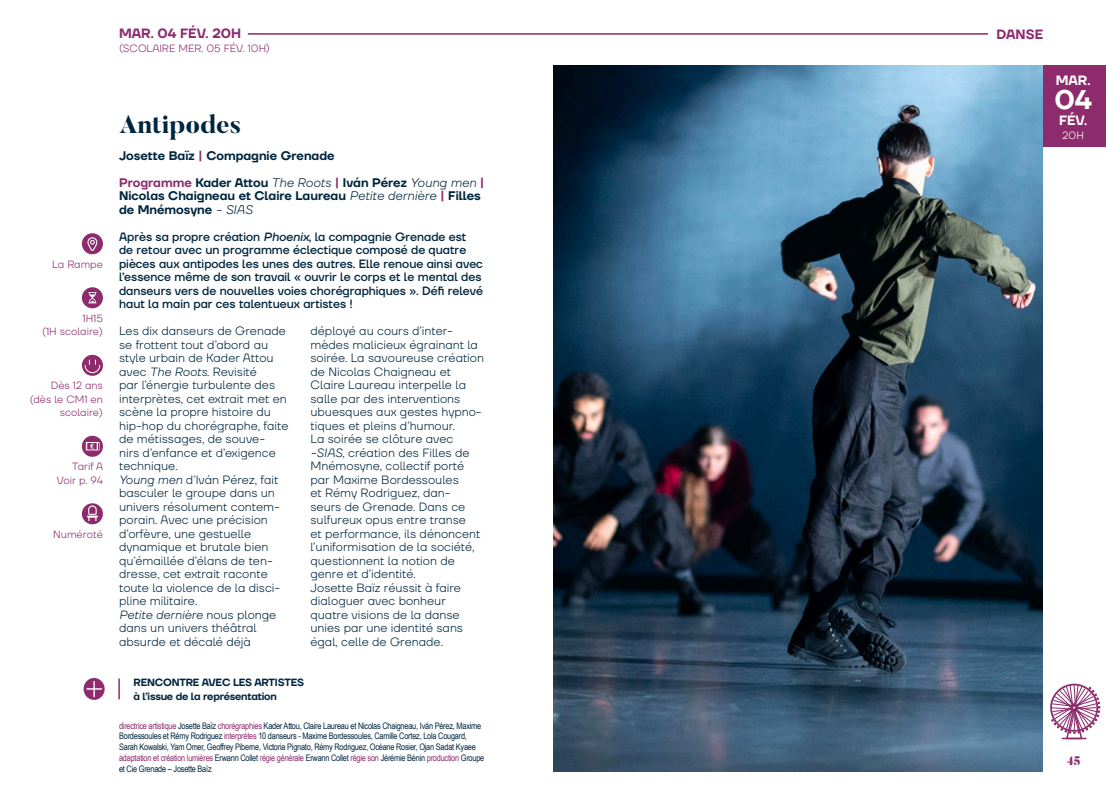
<style>
.page{position:relative;width:1106px;height:808px;background:#fff}
.page>*{position:absolute;margin:0;border:0;box-sizing:border-box;transform-origin:0 0}
.Titre{font:600 27px "TT Firs Neue";color:#fff}
.Titre_spectacle{font:800 25.5px "Butler";color:#00263f}
.DATES___STYLE_DE_SPECTACLE{font:600 13.5px "TT Firs Neue";color:#8d2b6d}
.Titre-2{font:600 13.5px "TT Firs Neue";color:#fff}
.Type_de_spectacle{font:600 13.5px "TT Firs Neue";color:#8d2b6d}
.Descriptif_chapeau{font:600 12.45px/13.5px "TT Firs Neue";color:#00263f}
.Auteur_-_Compagnie{font:600 12.45px "TT Firs Neue";color:#00263f}
.t1{font:900 12.45px "Butler";color:#8d2b6d}
.texte_descriptif{font:300 12px/13.5px "TT Firs Neue";color:#00263f}
.Descriptif_chapeau-2{font:500 12px/13.5px "TT Firs Neue";color:#00263f}
.DATES___STYLE_DE_SPECTACLE-2{font:300 10.5px/13.5px "TT Firs Neue";color:#8d2b6d;text-align:right}
.Infos_les_plus{font:600 10.5px/13.5px "TT Firs Neue";letter-spacing:-.02em;color:#00263f}
.Titre-3{font:300 10.5px "TT Firs Neue";color:#fff}
.t2{font:9px/10.8px "Arial Narrow";letter-spacing:-.025em;color:#00263f}
.s1{color:#8d2b6d}
.s2{font-weight:300;font-style:italic}
.s3{font-style:italic}
</style>
<div class="page">
<div style="left:1042px;top:65px;width:64px;height:81px;background:#8d2b6d"></div>
<img style="left:553px;top:65px;width:489px;height:707px">
<svg style="left:82px;top:233px;width:21px;height:21px"></svg>
<svg style="left:82px;top:287px;width:21px;height:21px"></svg>
<svg style="left:82px;top:355px;width:21px;height:21px"></svg>
<svg style="left:84px;top:360px;width:16px;height:13px"></svg>
<svg style="left:82px;top:436px;width:21px;height:21px"></svg>
<svg style="left:82px;top:503px;width:21px;height:21px"></svg>
<hr style="left:118px;top:678px;width:2px;height:21px;background:#8d2b6d">
<svg style="left:84px;top:678px;width:21px;height:22px"></svg>
<hr style="left:248px;top:33px;width:740px;height:2px;background:#8d2b6d">
<svg style="left:1050px;top:684px;width:50px;height:56px"></svg>
<p class="DATES___STYLE_DE_SPECTACLE" style="left:119px;top:24px;width:123px">MAR. 04 FÉV. 20H</p>
<p class="DATES___STYLE_DE_SPECTACLE-2" style="left:119px;top:41px;width:152px">(SCOLAIRE MER. 05 FÉV. 10H)</p>
<p class="DATES___STYLE_DE_SPECTACLE-2" style="left:52px;top:257px;width:52px">La Rampe</p>
<p class="DATES___STYLE_DE_SPECTACLE-2" style="left:42px;top:311px;width:62px">1H15<br>(1H scolaire)</p>
<p class="DATES___STYLE_DE_SPECTACLE-2" style="left:30px;top:379px;width:75px">Dès 12 ans (dès le CM1 en scolaire)</p>
<p class="DATES___STYLE_DE_SPECTACLE-2" style="left:57px;top:460px;width:48px">Tarif A<br>Voir p. 94</p>
<p class="DATES___STYLE_DE_SPECTACLE-2" style="left:53px;top:527px;width:51px">Numéroté</p>
<p class="Titre_spectacle" style="left:119px;top:108px;width:123px">Antipodes</p>
<p class="Auteur_-_Compagnie" style="left:119px;top:147px;width:217px">Josette Baïz <span class="s1">|</span> Compagnie Grenade</p>
<p class="Descriptif_chapeau" style="left:119px;top:176px;width:367px"><span class="s1">Programme</span> Kader Attou <span class="s2">The Roots</span> <span class="s1">|</span> Iván Pérez <span class="s2">Young men</span> <span class="s1">|<br></span>Nicolas Chaigneau et Claire Laureau <span class="s2">Petite dernière</span> <span class="s1">|</span> Filles de Mnémosyne <span class="s2">- SIAS</span></p>
<p class="Descriptif_chapeau-2" style="left:119px;top:230px;width:365px">Après sa propre création <span class="s3">Phoenix</span>, la compagnie Grenade est de retour avec un programme éclectique composé de quatre pièces aux antipodes les unes des autres. Elle renoue ainsi avec l’essence même de son travail « ouvrir le corps et le mental des danseurs vers de nouvelles voies chorégraphiques ». Défi relevé haut la main par ces talentueux artistes !</p>
<p class="texte_descriptif" style="left:119px;top:324px;width:171px">Les dix danseurs de Grenade se frottent tout d’abord au style urbain de Kader Attou avec <span class="s3">The Roots</span>. Revisité<br>par l’énergie turbulente des interprètes, cet extrait met en scène la propre histoire du hip-hop du chorégraphe, faite de métissages, de souve-<br>nirs d’enfance et d’exigence technique.</p>
<p class="texte_descriptif" style="left:119px;top:473px;width:163px"><span class="s3">Young men</span> d’Iván Pérez, fait basculer le groupe dans un univers résolument contem&shy;porain. Avec une précision d’orfèvre, une gestuelle dynamique et brutale bien qu’émaillée d’élans de ten&shy;dresse, cet extrait raconte toute la violence de la disci&shy;pline militaire.</p>
<p class="texte_descriptif" style="left:119px;top:608px;width:159px"><span class="s3">Petite dernière</span> nous plonge dans un univers théâtral absurde et décalé déjà</p>
<p class="texte_descriptif" style="left:310px;top:324px;width:175px">déployé au cours d’inter&shy;mèdes malicieux égrainant la soirée. La savoureuse création de Nicolas Chaigneau et<br>Claire Laureau interpelle la salle par des interventions ubuesques aux gestes hypno&shy;tiques et pleins d’humour.</p>
<p class="texte_descriptif" style="left:310px;top:432px;width:171px">La soirée se clôture avec <span class="s3">-SIAS</span>, création des Filles de<br>Mnémosyne, collectif porté par Maxime Bordessoules<br>et Rémy Rodriguez, dan&shy;seurs de Grenade. Dans ce sulfureux opus entre transe et performance, ils dénoncent l’uniformisation de la société, questionnent la notion de genre et d’identité.</p>
<p class="texte_descriptif" style="left:310px;top:581px;width:154px">Josette Baïz réussit à faire dialoguer avec bonheur quatre visions de la danse unies par une identité sans égal, celle de Grenade.</p>
<p class="Infos_les_plus" style="left:134px;top:676px;width:172px">RENCONTRE AVEC LES ARTISTES à l’issue de la représentation</p>
<p class="t2" style="left:119px;top:720px;width:367px"><span class="s1">directrice artistique</span> Josette Baïz <span class="s1">chorégraphies</span> Kader Attou, Claire Laureau et Nicolas Chaigneau, Iván Pérez, Maxime Bordessoules et Rémy Rodriguez <span class="s1">interprètes</span> 10 danseurs - Maxime Bordessoules, Camille Cortez, Lola Cougard, Sarah Kowalski, Yam Omer, Geoffrey Piberne, Victoria Pignato, Rémy Rodriguez, Océane Rosier, Ojan Sadat Kyaee <span class="s1">adaptation et création lumières</span> Erwann Collet <span class="s1">régie générale</span> Erwann Collet <span class="s1">régie son</span> Jérémie Bénin <span class="s1">production</span> Groupe et Cie Grenade – Josette Baïz</p>
<p class="Type_de_spectacle" style="left:996px;top:25px;width:48px">DANSE</p>
<p class="Titre-2" style="left:1055px;top:71px;width:36px">MAR.</p>
<p class="Titre" style="left:1054px;top:81px;width:39px">04</p>
<p class="Titre-2" style="left:1059px;top:111px;width:30px">FÉV.</p>
<p class="Titre-3" style="left:1062px;top:128px;width:23px">20H</p>
<p class="t1" style="left:1066px;top:752px;width:15px">45</p>
</div>
